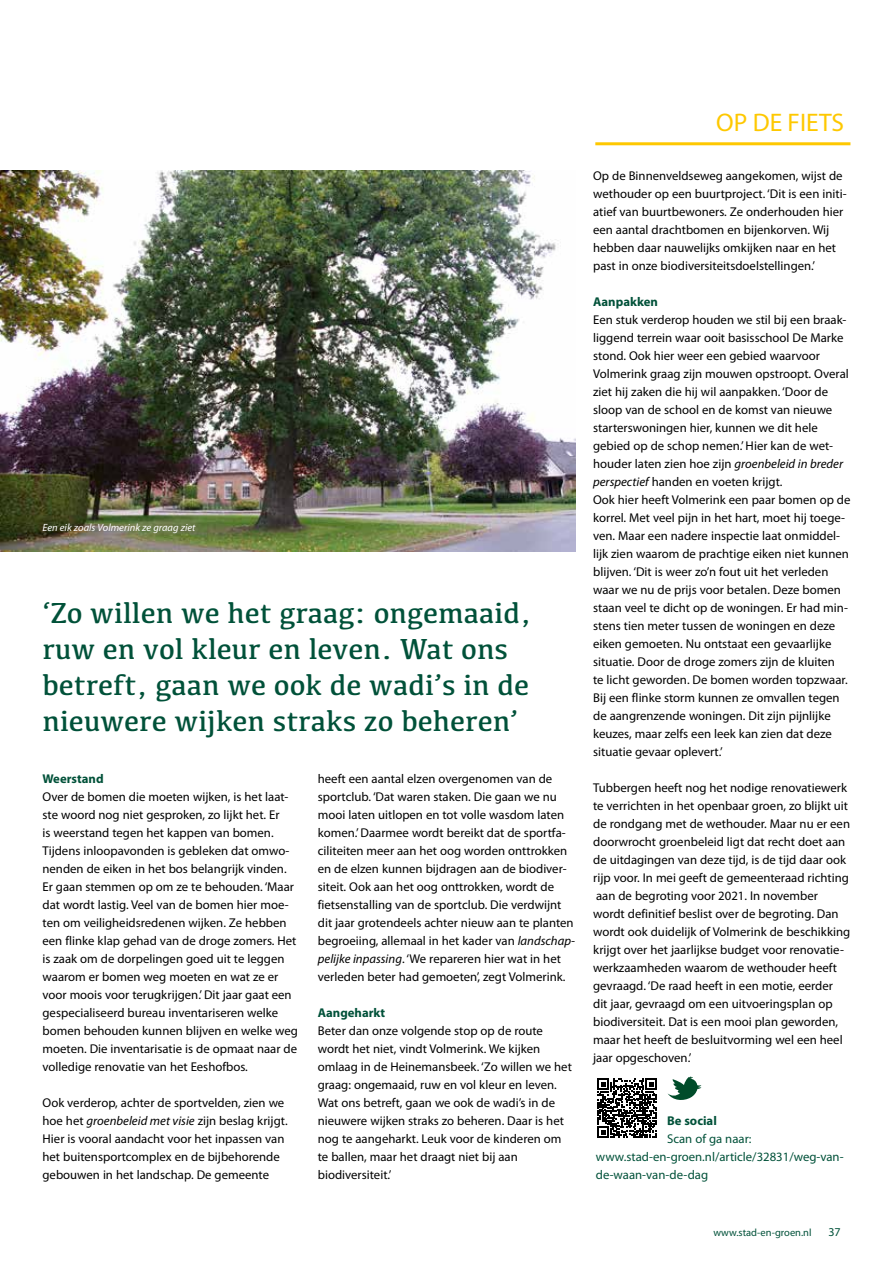
<style>
.page{position:relative;width:893px;height:1263px;background:#fff}
.page>*{position:absolute;margin:0;border:0;box-sizing:border-box;transform-origin:0 0}
.t1{font:30px/36px "Kefa";color:#005139}
.t2{font:25.5px "Myriad Pro";color:#fec800}
.t3{font:12.75px/18px "Myriad Pro";color:#000}
.t4{font:12.75px/18px "Myriad Pro";color:#005139}
.t5{font:700 12.75px "Myriad Pro";color:#005139}
.t6{font:12px "Myriad Pro";color:#005139}
.t7{font:italic 10.5px "Myriad Pro";color:#fff}
.t8{font:10.5px "Myriad Pro";color:#005139}
.s1{font-style:italic}
</style>
<div class="page">
<hr style="left:595px;top:142px;width:255px;height:3px;background:#fec800">
<img style="left:0;top:170px;width:576px;height:381px">
<svg style="left:597px;top:1078px;width:60px;height:60px"></svg>
<svg style="left:668px;top:1076px;width:33px;height:24px"></svg>
<p class="t7" style="left:43px;top:521px;width:155px">Een eik zoals Volmerink ze graag ziet</p>
<h1 class="t1" style="left:43px;top:594px;width:490px">‘Zo willen we het graag: ongemaaid, ruw en vol kleur en leven. Wat ons betreft, gaan we ook de wadi’s in de nieuwere wijken straks zo beheren’</h1>
<p class="t5" style="left:43px;top:770px;width:63px">Weerstand</p>
<p class="t3" style="left:43px;top:788px;width:257px">Over de bomen die moeten wijken, is het laat&shy;ste woord nog niet gesproken, zo lijkt het. Er<br>is weerstand tegen het kappen van bomen.<br>Tijdens inloopavonden is gebleken dat omwo&shy;nenden de eiken in het bos belangrijk vinden.<br>Er gaan stemmen op om ze te behouden. ‘Maar dat wordt lastig. Veel van de bomen hier moe&shy;ten om veiligheidsredenen wijken. Ze hebben een flinke klap gehad van de droge zomers. Het is zaak om de dorpelingen goed uit te leggen waarom er bomen weg moeten en wat ze er voor moois voor terugkrijgen.’ Dit jaar gaat een gespecialiseerd bureau inventariseren welke bomen behouden kunnen blijven en welke weg moeten. Die inventarisatie is de opmaat naar de volledige renovatie van het Eeshofbos.</p>
<p class="t3" style="left:43px;top:1094px;width:247px">Ook verderop, achter de sportvelden, zien we hoe het <span class="s1">groenbeleid met visie</span> zijn beslag krijgt.<br>Hier is vooral aandacht voor het inpassen van het buitensportcomplex en de bijbehorende gebouwen in het landschap. De gemeente</p>
<p class="t3" style="left:318px;top:770px;width:259px">heeft een aantal elzen overgenomen van de sportclub. ‘Dat waren staken. Die gaan we nu mooi laten uitlopen en tot volle wasdom laten komen.’ Daarmee wordt bereikt dat de sportfa&shy;ciliteiten meer aan het oog worden onttrokken en de elzen kunnen bijdragen aan de biodiver&shy;siteit. Ook aan het oog onttrokken, wordt de fietsenstalling van de sportclub. Die verdwijnt dit jaar grotendeels achter nieuw aan te planten begroeiing, allemaal in het kader van <span class="s1">landschap&shy;pelijke inpassing</span>. ‘We repareren hier wat in het verleden beter had gemoeten’, zegt Volmerink.</p>
<p class="t5" style="left:318px;top:1004px;width:69px">Aangeharkt</p>
<p class="t3" style="left:318px;top:1022px;width:256px">Beter dan onze volgende stop op de route wordt het niet, vindt Volmerink. We kijken omlaag in de Heinemansbeek. ‘Zo willen we het graag: ongemaaid, ruw en vol kleur en leven.<br>Wat ons betreft, gaan we ook de wadi’s in de nieuwere wijken straks zo beheren. Daar is het nog te aangeharkt. Leuk voor de kinderen om te ballen, maar het draagt niet bij aan biodiversiteit.’</p>
<h2 class="t2" style="left:716px;top:107px;width:130px">OP DE FIETS</h2>
<p class="t3" style="left:593px;top:167px;width:255px">Op de Binnenveldseweg aangekomen, wijst de wethouder op een buurtproject. ‘Dit is een initi&shy;atief van buurtbewoners. Ze onderhouden hier een aantal drachtbomen en bijenkorven. Wij hebben daar nauwelijks omkijken naar en het past in onze biodiversiteitsdoelstellingen.’</p>
<p class="t5" style="left:593px;top:294px;width:66px">Aanpakken</p>
<p class="t3" style="left:593px;top:311px;width:259px">Een stuk verderop houden we stil bij een braak&shy;liggend terrein waar ooit basisschool De Marke stond. Ook hier weer een gebied waarvoor Volmerink graag zijn mouwen opstroopt. Overal ziet hij zaken die hij wil aanpakken. ‘Door de sloop van de school en de komst van nieuwe starterswoningen hier, kunnen we dit hele gebied op de schop nemen.’ Hier kan de wet&shy;houder laten zien hoe zijn <span class="s1">groenbeleid in breder perspectief</span> handen en voeten krijgt.<br>Ook hier heeft Volmerink een paar bomen op de korrel. Met veel pijn in het hart, moet hij toege&shy;ven. Maar een nadere inspectie laat onmiddel&shy;lijk zien waarom de prachtige eiken niet kunnen blijven. ‘Dit is weer zo’n fout uit het verleden waar we nu de prijs voor betalen. Deze bomen staan veel te dicht op de woningen. Er had min&shy;stens tien meter tussen de woningen en deze eiken gemoeten. Nu ontstaat een gevaarlijke situatie. Door de droge zomers zijn de kluiten<br>te licht geworden. De bomen worden topzwaar.<br>Bij een flinke storm kunnen ze omvallen tegen de aangrenzende woningen. Dit zijn pijnlijke keuzes, maar zelfs een leek kan zien dat deze situatie gevaar oplevert.’</p>
<p class="t3" style="left:593px;top:779px;width:259px">Tubbergen heeft nog het nodige renovatiewerk te verrichten in het openbaar groen, zo blijkt uit de rondgang met de wethouder. Maar nu er een doorwrocht groenbeleid ligt dat recht doet aan de uitdagingen van deze tijd, is de tijd daar ook rijp voor. In mei geeft de gemeenteraad richting aan de begroting voor 2021. In november<br>wordt definitief beslist over de begroting. Dan wordt ook duidelijk of Volmerink de beschikking krijgt over het jaarlijkse budget voor renovatie&shy;werkzaamheden waarom de wethouder heeft gevraagd. ‘De raad heeft in een motie, eerder dit jaar, gevraagd om een uitvoeringsplan op biodiversiteit. Dat is een mooi plan geworden, maar het heeft de besluitvorming wel een heel jaar opgeschoven.’</p>
<p class="t5" style="left:667px;top:1112px;width:51px">Be social</p>
<p class="t4" style="left:596px;top:1130px;width:249px;text-indent:71px">Scan of ga naar: www.stad-en-groen.nl/article/32831/weg-van&shy;de-waan-van-de-dag</p>
<p class="t8" style="left:713px;top:1226px;width:100px">www.stad-en-groen.nl</p>
<p class="t6" style="left:828px;top:1224px;width:14px">37</p>
</div>
